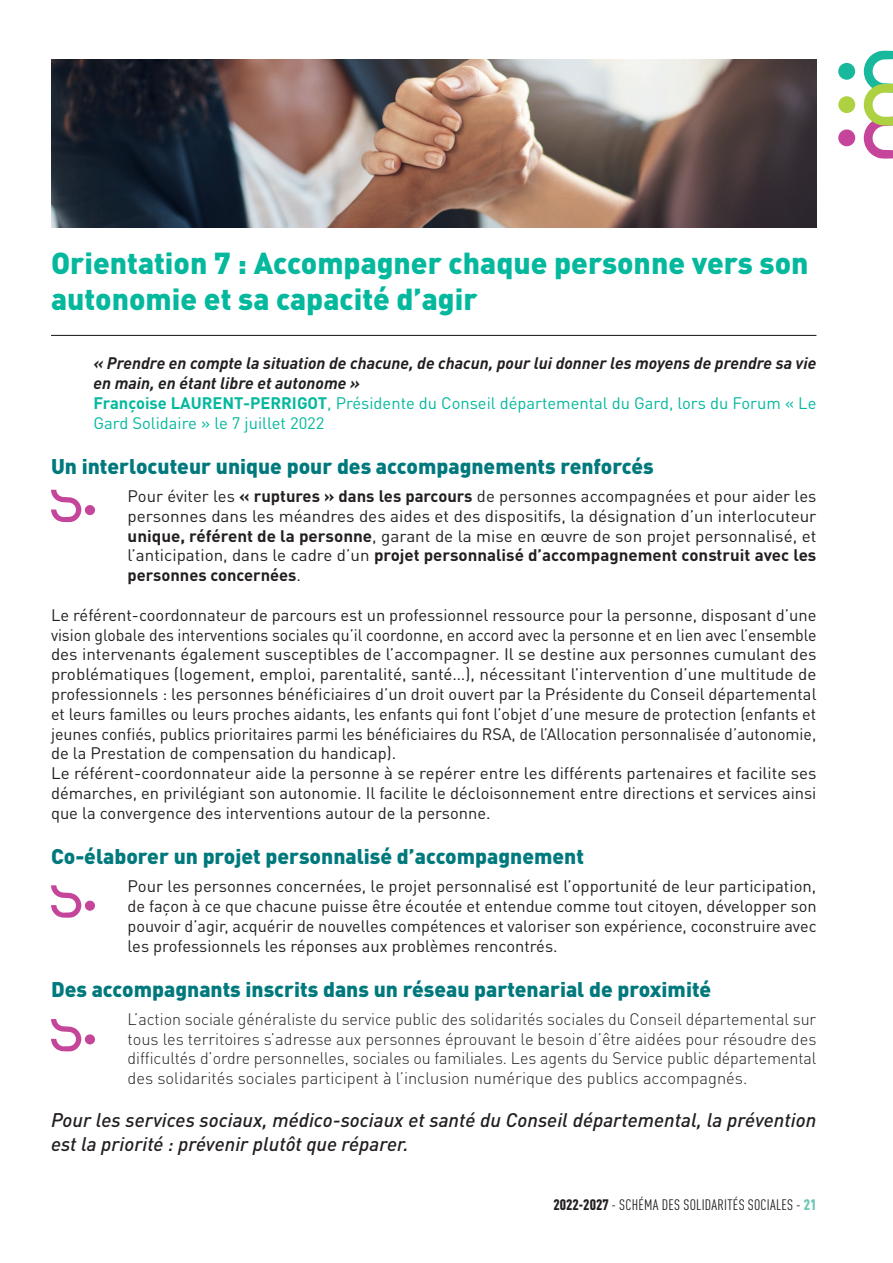
<style>
.page{position:relative;width:893px;height:1263px;background:#fff}
.page>*{position:absolute;margin:0;border:0;box-sizing:border-box;transform-origin:0 0}
.t1{font:900 30px/36px "DIN Pro";color:#03b89d}
.t2{font:900 21px "DIN Pro";color:#00797d}
.t3{font:italic 500 19.5px/23.4px "DIN Pro";color:#231f20}
.t4{font:16.5px/19.8px "DIN Pro";color:#231f20;text-align:justify}
.t5{font:300 16.5px/19.8px "DIN Pro";color:#231f20;text-align:justify}
.t6{font:italic 700 16.5px/19.8px "DIN Pro";color:#231f20}
.t7{font:condensed 15px "DIN Pro";letter-spacing:.02em;color:#231f20}
.s1{font-style:normal;color:#03b89d}
.s2{font-weight:400;font-style:normal;color:#03b89d}
.s3{font-weight:700}
.s4{font-weight:900}
.s5{font-weight:900;color:#6dc4b5}
</style>
<div class="page">
<div style="left:838px;top:129px;width:17px;height:17px;background:#c44599;border-radius:50%"></div>
<div style="left:838px;top:63px;width:17px;height:17px;background:#17b89b;border-radius:50%"></div>
<svg style="left:864px;top:50px;width:29px;height:109px"></svg>
<div style="left:838px;top:96px;width:17px;height:17px;background:#aed141;border-radius:50%"></div>
<hr style="left:51px;top:335px;width:765px;height:1px;background:#231f20">
<svg style="left:51px;top:490px;width:30px;height:32px"></svg>
<div style="left:85px;top:505px;width:10px;height:10px;background:#c44599;border-radius:50%"></div>
<svg style="left:51px;top:885px;width:30px;height:33px"></svg>
<div style="left:85px;top:901px;width:10px;height:10px;background:#c44599;border-radius:50%"></div>
<svg style="left:51px;top:1019px;width:30px;height:33px"></svg>
<div style="left:85px;top:1034px;width:10px;height:10px;background:#c44599;border-radius:50%"></div>
<img style="left:51px;top:60px;width:765px;height:167px">
<h1 class="t1" style="left:51px;top:241px;width:759px">Orientation 7 : Accompagner chaque personne vers son autonomie et sa capacité d’agir</h1>
<p class="t6" style="left:94px;top:351px;width:724px">« Prendre en compte la situation de chacune, de chacun, pour lui donner les moyens de prendre sa vie en main, en étant libre et autonome »<br><span class="s1">Françoise LAURENT-PERRIGOT</span><span class="s2">, Présidente du Conseil départemental du Gard, lors du Forum « Le Gard Solidaire » le 7 juillet 2022</span></p>
<p class="t2" style="left:51px;top:448px;width:604px">Un interlocuteur unique pour des accompagnements renforcés</p>
<p class="t4" style="left:128px;top:484px;width:690px">Pour éviter les <span class="s3">« ruptures » dans les parcours</span> de personnes accompagnées et pour aider les personnes dans les méandres des aides et des dispositifs, la désignation d’un interlocuteur <span class="s3">unique, référent de la personne</span>, garant de la mise en œuvre de son projet personnalisé, et l’anticipation, dans le cadre d’un <span class="s3">projet personnalisé d’accompagnement construit avec les personnes concernées</span>.</p>
<p class="t4" style="left:51px;top:603px;width:767px;text-align:left">Le référent-coordonnateur de parcours est un professionnel ressource pour la personne, disposant d’une vision globale des interventions sociales qu’il coordonne, en accord avec la personne et en lien avec l’ensemble des intervenants également susceptibles de l’accompagner. Il se destine aux personnes cumulant des problématiques (logement, emploi, parentalité, santé…), nécessitant l’intervention d’une multitude de professionnels : les personnes bénéficiaires d’un droit ouvert par la Présidente du Conseil départemental et leurs familles ou leurs proches aidants, les enfants qui font l’objet d’une mesure de protection (enfants et jeunes confiés, publics prioritaires parmi les bénéficiaires du RSA, de l’Allocation personnalisée d’autonomie, de la Prestation de compensation du handicap).<br>Le référent-coordonnateur aide la personne à se repérer entre les différents partenaires et facilite ses démarches, en privilégiant son autonomie. Il facilite le décloisonnement entre directions et services ainsi que la convergence des interventions autour de la personne.</p>
<p class="t2" style="left:51px;top:838px;width:534px">Co-élaborer un projet personnalisé d’accompagnement</p>
<p class="t4" style="left:128px;top:875px;width:691px">Pour les personnes concernées, le projet personnalisé est l’opportunité de leur participation, de façon à ce que chacune puisse être écoutée et entendue comme tout citoyen, développer son pouvoir d’agir, acquérir de nouvelles compétences et valoriser son expérience, coconstruire avec les professionnels les réponses aux problèmes rencontrés.</p>
<p class="t2" style="left:51px;top:971px;width:662px">Des accompagnants inscrits dans un réseau partenarial de proximité</p>
<p class="t5" style="left:128px;top:1007px;width:690px">L’action sociale généraliste du service public des solidarités sociales du Conseil départemental sur tous les territoires s’adresse aux personnes éprouvant le besoin d’être aidées pour résoudre des difficultés d’ordre personnelles, sociales ou familiales. Les agents du Service public départemental des solidarités sociales participent à l’inclusion numérique des publics accompagnés.</p>
<p class="t3" style="left:51px;top:1106px;width:767px">Pour les services sociaux, médico-sociaux et santé du Conseil départemental, la prévention est la priorité : prévenir plutôt que réparer.</p>
<p class="t7" style="left:553px;top:1194px;width:264px"><span class="s4">2022-2027</span> - SCHÉMA DES SOLIDARITÉS SOCIALES - <span class="s5">21</span></p>
</div>
